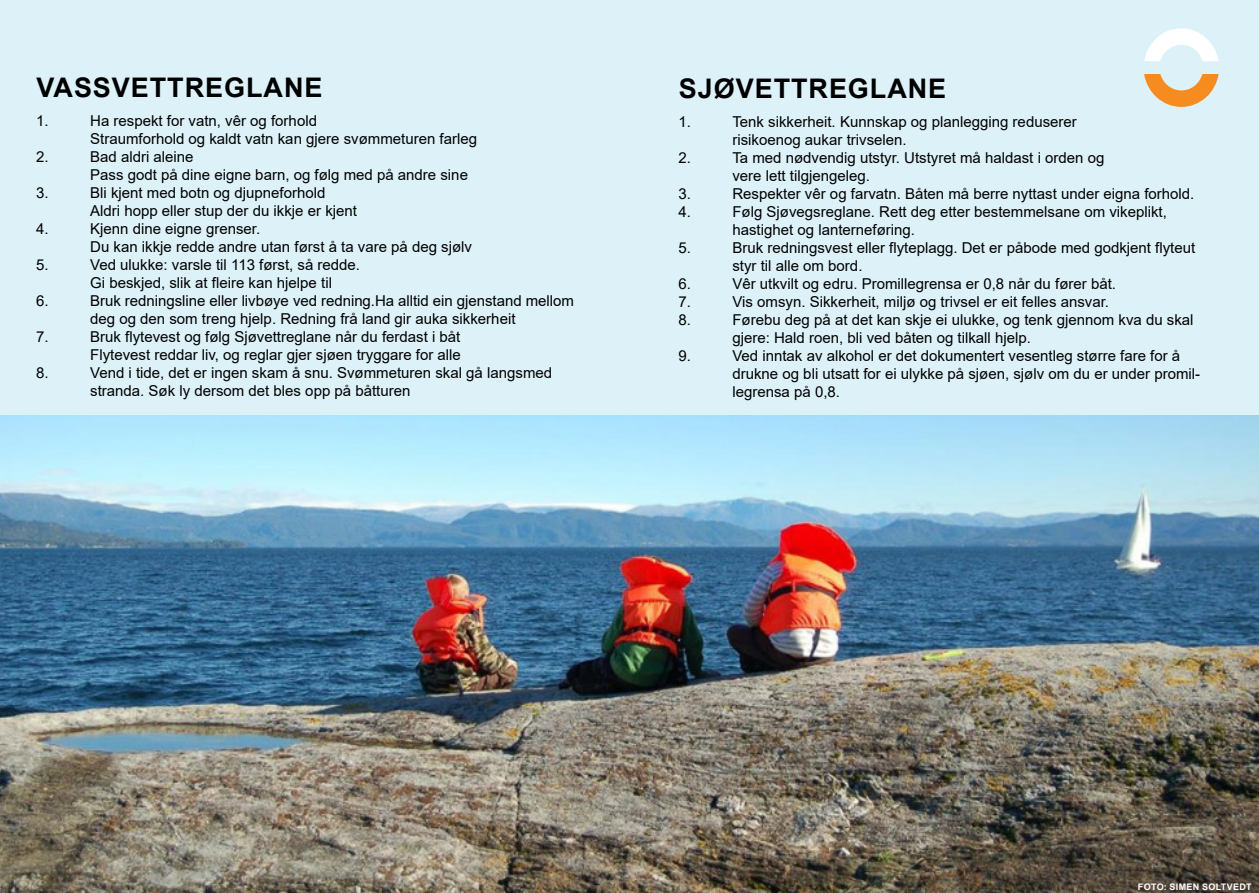
<style>
.page{position:relative;width:1259px;height:893px;background:#fff}
.page>*{position:absolute;margin:0;border:0;box-sizing:border-box;transform-origin:0 0}
.Utheving{font:700 27px "Arial";letter-spacing:.035em;color:#000}
.Utheving-2{font:15px/18px "Arial";color:#000}
.t1{font:700 9px "Arial";letter-spacing:.035em;color:#fff}
</style>
<div class="page">
<div style="left:0;top:0;width:629px;height:893px;background:#dcf1f8"></div>
<div style="left:629px;top:0;width:630px;height:893px;background:#dcf1f8"></div>
<img style="left:0;top:416px;width:1259px;height:476px">
<svg style="left:1144px;top:28px;width:74px;height:33px"></svg>
<svg style="left:1144px;top:74px;width:74px;height:33px"></svg>
<p class="Utheving" style="left:37px;top:69px;width:287px">VASSVETTREGLANE</p>
<p class="Utheving-2" style="left:36px;top:111px;width:14px">1.</p>
<p class="Utheving-2" style="left:90px;top:111px;width:228px">Ha respekt for vatn, vêr og forhold</p>
<p class="Utheving-2" style="left:90px;top:129px;width:388px">Straumforhold og kaldt vatn kan gjere svømmeturen farleg</p>
<p class="Utheving-2" style="left:36px;top:147px;width:14px">2.</p>
<p class="Utheving-2" style="left:90px;top:147px;width:105px">Bad aldri aleine</p>
<p class="Utheving-2" style="left:90px;top:165px;width:379px">Pass godt på dine eigne barn, og følg med på andre sine</p>
<p class="Utheving-2" style="left:36px;top:183px;width:14px">3.</p>
<p class="Utheving-2" style="left:90px;top:183px;width:237px">Bli kjent med botn og djupneforhold</p>
<p class="Utheving-2" style="left:90px;top:201px;width:268px">Aldri hopp eller stup der du ikkje er kjent</p>
<p class="Utheving-2" style="left:36px;top:219px;width:14px">4.</p>
<p class="Utheving-2" style="left:90px;top:219px;width:172px">Kjenn dine eigne grenser.</p>
<p class="Utheving-2" style="left:90px;top:237px;width:383px">Du kan ikkje redde andre utan først å ta vare på deg sjølv</p>
<p class="Utheving-2" style="left:36px;top:255px;width:14px">5.</p>
<p class="Utheving-2" style="left:90px;top:255px;width:271px">Ved ulukke: varsle til 113 først, så redde.</p>
<p class="Utheving-2" style="left:90px;top:273px;width:243px">Gi beskjed, slik at fleire kan hjelpe til</p>
<p class="Utheving-2" style="left:36px;top:291px;width:14px">6.</p>
<p class="Utheving-2" style="left:90px;top:291px;width:485px">Bruk redningsline eller livbøye ved redning.Ha alltid ein gjenstand mellom deg og den som treng hjelp. Redning frå land gir auka sikkerheit</p>
<p class="Utheving-2" style="left:36px;top:327px;width:14px">7.</p>
<p class="Utheving-2" style="left:90px;top:327px;width:372px">Bruk flytevest og følg Sjøvettreglane når du ferdast i båt</p>
<p class="Utheving-2" style="left:90px;top:345px;width:372px">Flytevest reddar liv, og reglar gjer sjøen tryggare for alle</p>
<p class="Utheving-2" style="left:36px;top:363px;width:14px">8.</p>
<p class="Utheving-2" style="left:90px;top:363px;width:463px">Vend i tide, det er ingen skam å snu. Svømmeturen skal gå langsmed stranda. Søk ly dersom det bles opp på båtturen</p>
<p class="Utheving" style="left:679px;top:70px;width:269px">SJØVETTREGLANE</p>
<p class="Utheving-2" style="left:678px;top:112px;width:14px">1.</p>
<p class="Utheving-2" style="left:732px;top:112px;width:346px">Tenk sikkerheit. Kunnskap og planlegging reduserer</p>
<p class="Utheving-2" style="left:732px;top:130px;width:176px">risikoenog aukar trivselen.</p>
<p class="Utheving-2" style="left:678px;top:148px;width:14px">2.</p>
<p class="Utheving-2" style="left:732px;top:148px;width:373px">Ta med nødvendig utstyr. Utstyret må haldast i orden og</p>
<p class="Utheving-2" style="left:732px;top:166px;width:139px">vere lett tilgjengeleg.</p>
<p class="Utheving-2" style="left:678px;top:184px;width:14px">3.</p>
<p class="Utheving-2" style="left:732px;top:184px;width:463px">Respekter vêr og farvatn. Båten må berre nyttast under eigna forhold.</p>
<p class="Utheving-2" style="left:678px;top:202px;width:14px">4.</p>
<p class="Utheving-2" style="left:732px;top:202px;width:436px">Følg Sjøvegsreglane. Rett deg etter bestemmelsane om vikeplikt, hastighet og lanterneføring.</p>
<p class="Utheving-2" style="left:678px;top:238px;width:14px">5.</p>
<p class="Utheving-2" style="left:732px;top:238px;width:464px">Bruk redningsvest eller flyteplagg. Det er påbode med godkjent flyteut styr til alle om bord.</p>
<p class="Utheving-2" style="left:678px;top:274px;width:14px">6.</p>
<p class="Utheving-2" style="left:732px;top:274px;width:385px">Vêr utkvilt og edru. Promillegrensa er 0,8 når du fører båt.</p>
<p class="Utheving-2" style="left:678px;top:292px;width:14px">7.</p>
<p class="Utheving-2" style="left:732px;top:292px;width:378px">Vis omsyn. Sikkerheit, miljø og trivsel er eit felles ansvar.</p>
<p class="Utheving-2" style="left:678px;top:310px;width:14px">8.</p>
<p class="Utheving-2" style="left:732px;top:310px;width:463px">Førebu deg på at det kan skje ei ulukke, og tenk gjennom kva du skal gjere: Hald roen, bli ved båten og tilkall hjelp.</p>
<p class="Utheving-2" style="left:678px;top:346px;width:14px">9.</p>
<p class="Utheving-2" style="left:732px;top:346px;width:469px">Ved inntak av alkohol er det dokumentert vesentleg større fare for å drukne og bli utsatt for ei ulykke på sjøen, sjølv om du er under promil&shy;legrensa på 0,8.</p>
<p class="t1" style="left:1138px;top:881px;width:115px">FOTO: SIMEN SOLTVEDT</p>
</div>
